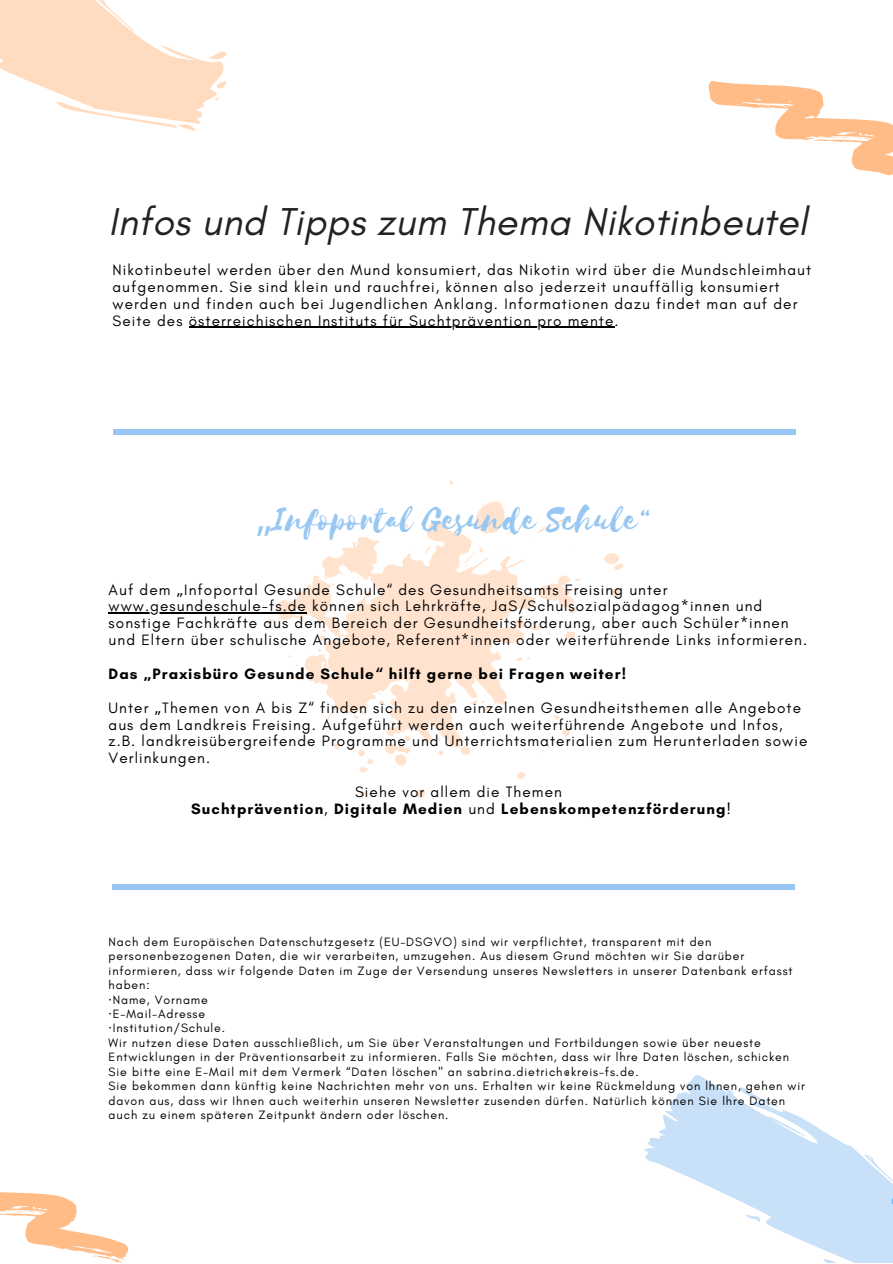
<style>
.page{position:relative;width:893px;height:1264px;background:#fff}
.page>*{position:absolute;margin:0;border:0;box-sizing:border-box;transform-origin:0 0}
.t1{font:italic 39.45px "Glacial Indifference";letter-spacing:.01em;color:#222}
.t2{font:39.45px "Selima";letter-spacing:.01em;color:#97c7f2}
.t3{font:15.3px/16.8px "Glacial Indifference";letter-spacing:.07em;color:#000}
.t4{font:700 15.3px "Glacial Indifference";letter-spacing:.07em;color:#000}
.t5{font:12.3px/14.4px "Glacial Indifference";letter-spacing:.07em;color:#000}
.s1{font-family:"Noto Sans"}
.s2{font-weight:400}
</style>
<div class="page">
<svg style="left:708px;top:80px;width:184px;height:96px"></svg>
<svg style="left:0;top:1192px;width:129px;height:70px"></svg>
<svg style="left:644px;top:1075px;width:248px;height:170px;fill:#c8e1f8"></svg>
<svg style="left:813px;top:1218px;width:79px;height:44px;background:#cce3f8"></svg>
<svg style="left:742px;top:1208px;width:20px;height:16px"></svg>
<svg style="left:736px;top:1082px;width:42px;height:30px"></svg>
<svg style="left:857px;top:1144px;width:35px;height:48px"></svg>
<svg style="left:0;top:0;width:227px;height:131px"></svg>
<div style="left:113px;top:429px;width:682px;height:5px;background:#97c7f2"></div>
<svg style="left:537px;top:516px;width:33px;height:17px"></svg>
<svg style="left:359px;top:791px;width:6px;height:6px"></svg>
<svg style="left:268px;top:618px;width:6px;height:5px"></svg>
<svg style="left:449px;top:480px;width:4px;height:5px"></svg>
<svg style="left:475px;top:501px;width:30px;height:20px"></svg>
<svg style="left:385px;top:748px;width:26px;height:17px"></svg>
<svg style="left:358px;top:750px;width:15px;height:23px"></svg>
<svg style="left:460px;top:746px;width:10px;height:9px"></svg>
<svg style="left:415px;top:789px;width:10px;height:9px"></svg>
<svg style="left:562px;top:728px;width:8px;height:7px"></svg>
<svg style="left:517px;top:772px;width:8px;height:7px"></svg>
<svg style="left:276px;top:521px;width:260px;height:227px"></svg>
<svg style="left:604px;top:553px;width:20px;height:17px"></svg>
<svg style="left:610px;top:588px;width:11px;height:9px"></svg>
<svg style="left:438px;top:750px;width:5px;height:5px"></svg>
<svg style="left:599px;top:672px;width:5px;height:5px"></svg>
<svg style="left:553px;top:715px;width:6px;height:5px"></svg>
<svg style="left:529px;top:621px;width:12px;height:9px"></svg>
<svg style="left:539px;top:575px;width:41px;height:38px"></svg>
<svg style="left:516px;top:657px;width:14px;height:4px"></svg>
<svg style="left:471px;top:700px;width:17px;height:12px"></svg>
<svg style="left:583px;top:701px;width:12px;height:14px"></svg>
<svg style="left:560px;top:631px;width:15px;height:8px"></svg>
<hr style="left:189px;top:327px;width:425px;height:1px;background:#000">
<hr style="left:109px;top:612px;width:198px;height:1px;background:#000">
<div style="left:112px;top:883px;width:683px;height:6px;background:#97c7f2"></div>
<p class="t1" style="left:109px;top:198px;width:700px">Infos und Tipps zum Thema Nikotinbeutel</p>
<p class="t3" style="left:112px;top:261px;width:700px">Nikotinbeutel werden über den Mund konsumiert, das Nikotin wird über die Mundschleimhaut aufgenommen. Sie sind klein und rauchfrei, können also jederzeit unauffällig konsumiert werden und finden auch bei Jugendlichen Anklang. Informationen dazu findet man auf der Seite des österreichischen Instituts für Suchtprävention pro mente.</p>
<p class="t2" style="left:256px;top:498px;width:396px"><span class="s1">„</span>Infoportal Gesunde Schule“</p>
<p class="t3" style="left:109px;top:581px;width:560px">Auf dem <span class="s1">„</span>Infoportal Gesunde Schule“ des Gesundheitsamts Freising unter</p>
<p class="t3" style="left:109px;top:597px;width:700px">www.gesundeschule-fs.de können sich Lehrkräfte, JaS/Schulsozialpädagog*innen und sonstige Fachkräfte aus dem Bereich der Gesundheitsförderung, aber auch Schüler*innen und Eltern über schulische Angebote, Referent*innen oder weiterführende Links informieren.</p>
<p class="t4" style="left:109px;top:664px;width:519px">Das <span class="s1">„</span>Praxisbüro Gesunde Schule“ hilft gerne bei Fragen weiter!</p>
<p class="t3" style="left:109px;top:699px;width:700px">Unter <span class="s1">„</span>Themen von A bis Z“ finden sich zu den einzelnen Gesundheitsthemen alle Angebote aus dem Landkreis Freising. Aufgeführt werden auch weiterführende Angebote und Infos, z.B. landkreisübergreifende Programme und Unterrichtsmaterialien zum Herunterladen sowie Verlinkungen.</p>
<p class="t3" style="left:355px;top:783px;width:208px">Siehe vor allem die Themen</p>
<p class="t4" style="left:191px;top:799px;width:541px">Suchtprävention<span class="s2">,</span> Digitale Medien <span class="s2">und</span> Lebenskompetenzförderung<span class="s2">!</span></p>
<p class="t5" style="left:109px;top:934px;width:685px">Nach dem Europäischen Datenschutzgesetz (EU-DSGVO) sind wir verpflichtet, transparent mit den personenbezogenen Daten, die wir verarbeiten, umzugehen. Aus diesem Grund möchten wir Sie darüber informieren, dass wir folgende Daten im Zuge der Versendung unseres Newsletters in unserer Datenbank erfasst haben:</p>
<p class="t5" style="left:109px;top:992px;width:101px"><span class="s1">·</span>Name, Vorname</p>
<p class="t5" style="left:109px;top:1006px;width:98px"><span class="s1">·</span>E-Mail-Adresse</p>
<p class="t5" style="left:109px;top:1020px;width:118px"><span class="s1">·</span>Institution/Schule.</p>
<p class="t5" style="left:109px;top:1035px;width:682px">Wir nutzen diese Daten ausschließlich, um Sie über Veranstaltungen und Fortbildungen sowie über neueste<br>Entwicklungen in der Präventionsarbeit zu informieren. Falls Sie möchten, dass wir lhre Daten löschen, schicken<br>Sie bitte eine E-Mail mit dem Vermerk “Daten löschen" an sabrina.dietrich@kreis-fs.de.</p>
<p class="t5" style="left:109px;top:1078px;width:697px">Sie bekommen dann künftig keine Nachrichten mehr von uns. Erhalten wir keine Rückmeldung von lhnen, gehen wir davon aus, dass wir Ihnen auch weiterhin unseren Newsletter zusenden dürfen. Natürlich können Sie lhre Daten auch zu einem späteren Zeitpunkt ändern oder löschen.</p>
</div>
